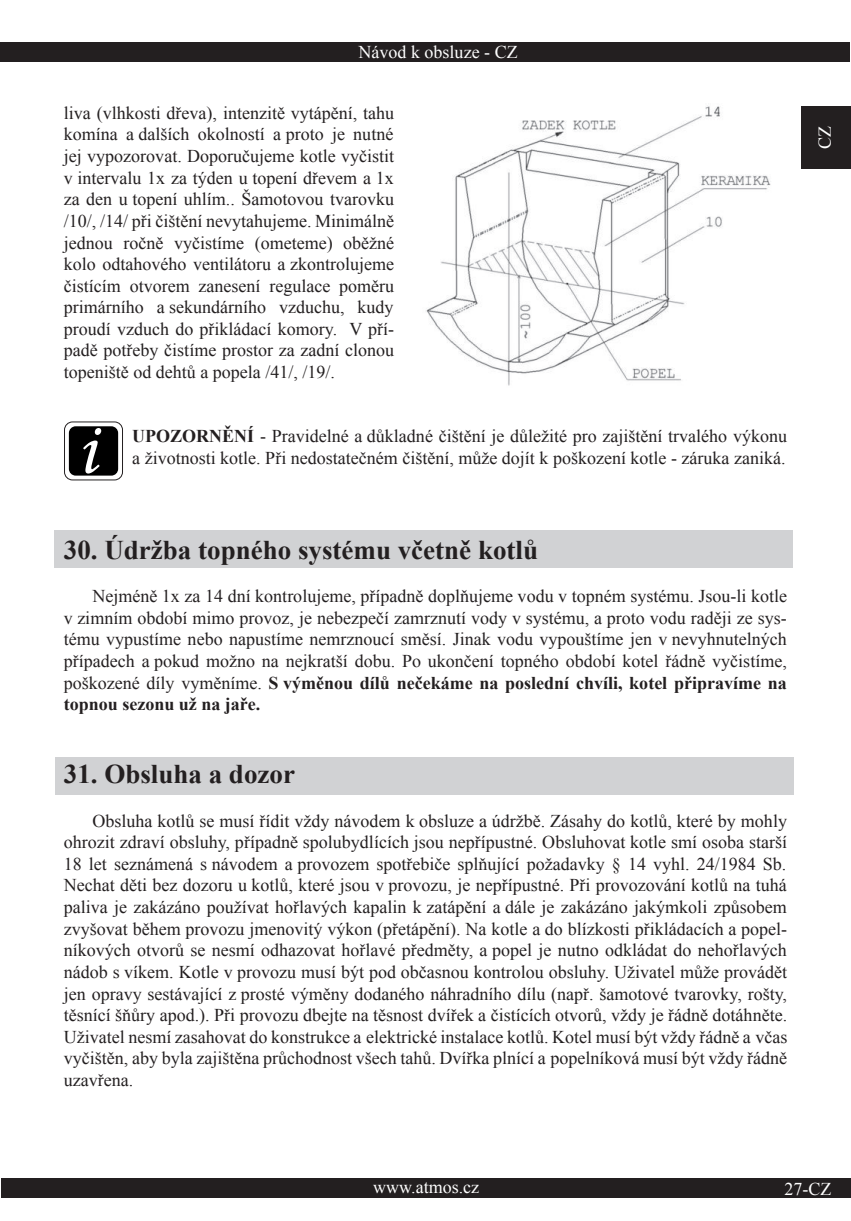
<style>
.page{position:relative;width:851px;height:1221px;background:#fff}
.page>*{position:absolute;margin:0;border:0;box-sizing:border-box;transform-origin:0 0}
.t1{font:700 27px "Times New Roman";color:#231f20}
.t2{font:18px/21.6px "Times New Roman";color:#231f20;text-align:justify}
.t3{font:18px "Times New Roman";color:#fff}
.s1{font-weight:700}
</style>
<div class="page">
<div style="left:0;top:43px;width:849px;height:19px;background:#231f20"></div>
<div style="left:801px;top:106px;width:49px;height:63px;background:#231f20"></div>
<div style="left:2px;top:1178px;width:848px;height:20px;background:#231f20"></div>
<div style="left:55px;top:757px;width:738px;height:37px;background:#d1d2d4"></div>
<div style="left:54px;top:530px;width:738px;height:38px;background:#d1d2d4"></div>
<img style="left:426px;top:106px;width:345px;height:280px">
<svg style="left:64px;top:422px;width:58px;height:58px"></svg>
<div style="left:64px;top:421px;width:59px;height:59px;border:1px solid #231f20;border-radius:8px"></div>
<div style="left:69px;top:426px;width:49px;height:49px;background:#000;border-radius:7px"></div>
<svg style="left:83px;top:428px;width:18px;height:45px"></svg>
<p class="t3" style="left:358px;top:40px;width:160px">Návod k obsluze - CZ</p>
<p class="t2" style="left:64px;top:102px;width:332px">liva (vlhkosti dřeva), intenzitě vytápění, tahu komína a dalších okolností a proto je nutné jej vypozorovat. Doporučujeme kotle vyčistit v intervalu 1x za týden u topení dřevem a 1x za den u topení uhlím.. Šamotovou tvarovku /10/, /14/ při čištění nevytahujeme. Minimálně jednou ročně vyčistíme (ometeme) oběžné kolo odtahového ventilátoru a zkontrolujeme čistícím otvorem zanesení regulace poměru primárního a sekundárního vzduchu, kudy proudí vzduch do přikládací komory. V pří&shy;padě potřeby čistíme prostor za zadní clonou topeniště od dehtů a popela /41/, /19/.</p>
<p class="t2" style="left:132px;top:425px;width:656px"><span class="s1">UPOZORNĚNÍ</span> - Pravidelné a důkladné čištění je důležité pro zajištění trvalého výkonu a životnosti kotle. Při nedostatečném čištění, může dojít k poškození kotle - záruka zaniká.</p>
<h1 class="t1" style="left:64px;top:531px;width:475px">30. Údržba topného systému včetně kotlů</h1>
<p class="t2" style="left:64px;top:585px;width:724px;text-indent:29px">Nejméně 1x za 14 dní kontrolujeme, případně doplňujeme vodu v topném systému. Jsou-li kotle v zimním období mimo provoz, je nebezpečí zamrznutí vody v systému, a proto vodu raději ze sys&shy;tému vypustíme nebo napustíme nemrznoucí směsí. Jinak vodu vypouštíme jen v nevyhnutelných případech a pokud možno na nejkratší dobu. Po ukončení topného období kotel řádně vyčistíme, poškozené díly vyměníme. <span class="s1">S výměnou dílů nečekáme na poslední chvíli, kotel připravíme na topnou sezonu už na jaře.</span></p>
<h1 class="t1" style="left:64px;top:755px;width:233px">31. Obsluha a dozor</h1>
<p class="t2" style="left:64px;top:809px;width:725px;text-indent:29px">Obsluha kotlů se musí řídit vždy návodem k obsluze a údržbě. Zásahy do kotlů, které by mohly ohrozit zdraví obsluhy, případně spolubydlících jsou nepřípustné. Obsluhovat kotle smí osoba starší 18 let seznámená s návodem a provozem spotřebiče splňující požadavky § 14 vyhl. 24/1984 Sb.<br>Nechat děti bez dozoru u kotlů, které jsou v provozu, je nepřípustné. Při provozování kotlů na tuhá paliva je zakázáno používat hořlavých kapalin k zatápění a dále je zakázáno jakýmkoli způsobem zvyšovat během provozu jmenovitý výkon (přetápění). Na kotle a do blízkosti přikládacích a popel&shy;níkových otvorů se nesmí odhazovat hořlavé předměty, a popel je nutno odkládat do nehořlavých nádob s víkem. Kotle v provozu musí být pod občasnou kontrolou obsluhy. Uživatel může provádět jen opravy sestávající z prosté výměny dodaného náhradního dílu (např. šamotové tvarovky, rošty, těsnící šňůry apod.). Při provozu dbejte na těsnost dvířek a čistících otvorů, vždy je řádně dotáhněte.<br>Uživatel nesmí zasahovat do konstrukce a elektrické instalace kotlů. Kotel musí být vždy řádně a včas vyčištěn, aby byla zajištěna průchodnost všech tahů. Dvířka plnící a popelníková musí být vždy řádně uzavřena.</p>
<p class="t3" style="left:812px;top:149px;width:25px;rotate:-90deg">CZ</p>
<p class="t3" style="left:373px;top:1174px;width:107px">www.atmos.cz</p>
<p class="t3" style="left:784px;top:1176px;width:48px">27-CZ</p>
</div>
